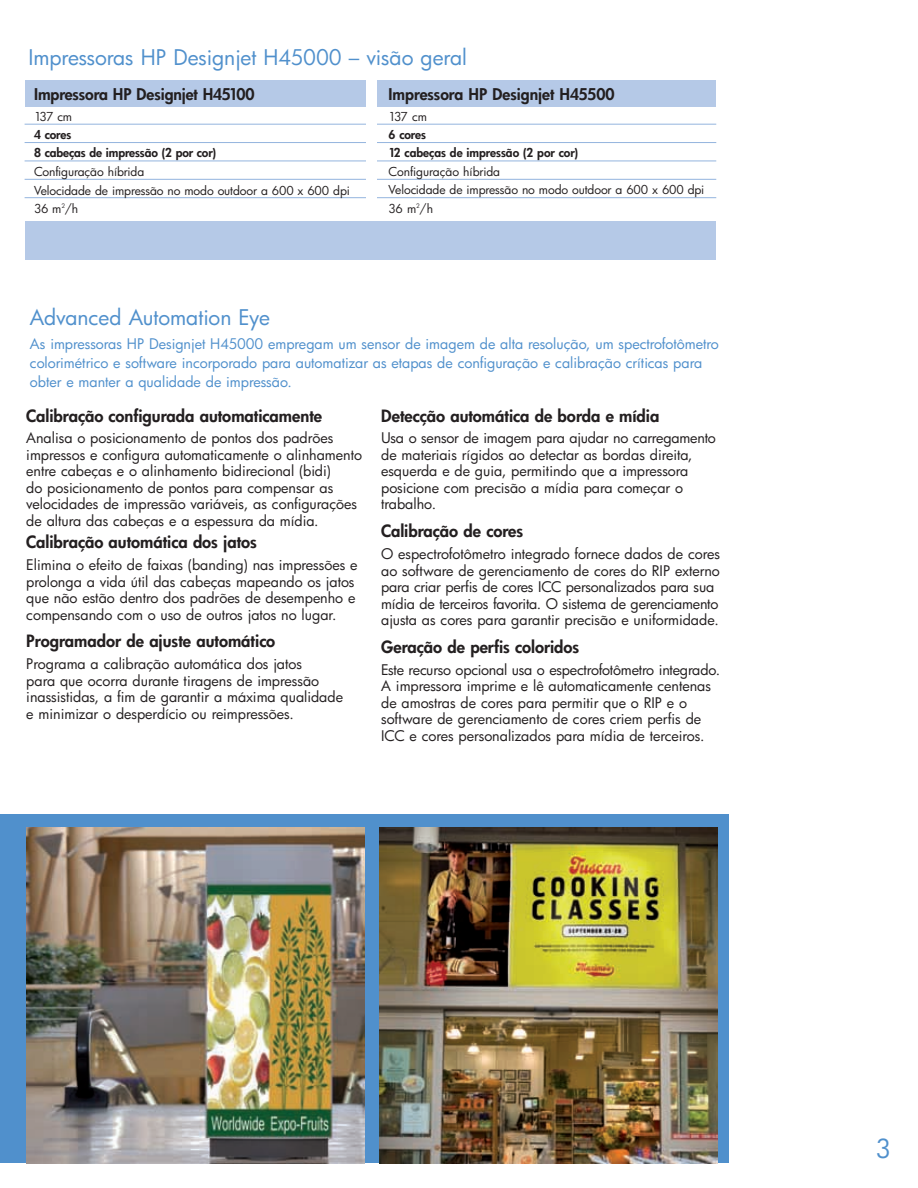
<style>
.page{position:relative;width:918px;height:1188px;background:#fff}
.page>*{position:absolute;margin:0;border:0;box-sizing:border-box;transform-origin:0 0}
.t1{font:25.5px "Futura Bk";color:#5090cc}
.t2{font:21px "Futura Bk";letter-spacing:-.005em;color:#5090cc}
.t3{font:16.5px "Futura Hv";color:#231f20}
.t4{font:15.75px "Futura Hv";letter-spacing:-.005em;color:#231f20}
.t5{font:14.25px/16.5px "Futura Bk";letter-spacing:-.005em;color:#231f20}
.t6{font:14.25px/18.8px "Futura Bk";color:#5090cc}
.t7{font:12px/18.6px "Futura Bk";letter-spacing:-.005em;color:#231f20}
.t8{font:12px/18px "Futura Hv";letter-spacing:-.005em;color:#231f20}
</style>
<div class="page">
<div style="left:0;top:828px;width:729px;height:335px;background:#5090cc"></div>
<div style="left:0;top:814px;width:729px;height:15px;background:#5090cc"></div>
<img style="left:27px;top:827px;width:337px;height:337px">
<img style="left:379px;top:827px;width:338px;height:336px">
<hr style="left:25px;top:124px;width:691px;height:1px;background:#93b4de">
<hr style="left:25px;top:142px;width:691px;height:1px;background:#93b4de">
<hr style="left:25px;top:161px;width:691px;height:1px;background:#93b4de">
<hr style="left:25px;top:179px;width:691px;height:1px;background:#93b4de">
<hr style="left:25px;top:197px;width:691px;height:1px;background:#93b4de">
<div style="left:26px;top:81px;width:690px;height:26px;background:#b5c9e7"></div>
<div style="left:26px;top:221px;width:690px;height:39px;background:#b5c9e7"></div>
<div style="left:366px;top:79px;width:11px;height:134px;background:#fff"></div>
<h2 class="t2" style="left:29px;top:49px;width:440px">Impressoras HP Designjet H45000 – visão geral</h2>
<p class="t4" style="left:389px;top:87px;width:227px">Impressora HP Designjet H45500</p>
<p class="t7" style="left:389px;top:108px;width:40px">137 cm</p>
<p class="t8" style="left:389px;top:127px;width:191px">6 cores<br>12 cabeças de impressão (2 por cor)</p>
<p class="t7" style="left:389px;top:163px;width:317px">Configuração híbrida<br>Velocidade de impressão no modo outdoor a 600 x 600 dpi<br>36 m<sup>2</sup>/h</p>
<p class="t4" style="left:34px;top:87px;width:222px">Impressora HP Designjet H45100</p>
<p class="t7" style="left:34px;top:109px;width:40px">137 cm</p>
<p class="t8" style="left:34px;top:127px;width:183px">4 cores<br>8 cabeças de impressão (2 por cor)</p>
<p class="t7" style="left:34px;top:164px;width:317px">Configuração híbrida<br>Velocidade de impressão no modo outdoor a 600 x 600 dpi<br>36 m<sup>2</sup>/h</p>
<h2 class="t2" style="left:30px;top:309px;width:242px">Advanced Automation Eye</h2>
<p class="t6" style="left:30px;top:336px;width:691px">As impressoras HP Designjet H45000 empregam um sensor de imagem de alta resolução, um spectrofotômetro colorimétrico e software incorporado para automatizar as etapas de configuração e calibração críticas para obter e manter a qualidade de impressão.</p>
<p class="t3" style="left:26px;top:408px;width:297px">Calibração configurada automaticamente</p>
<p class="t5" style="left:26px;top:432px;width:337px">Analisa o posicionamento de pontos dos padrões impressos e configura automaticamente o alinhamento entre cabeças e o alinhamento bidirecional (bidi)<br>do posicionamento de pontos para compensar as velocidades de impressão variáveis, as configurações de altura das cabeças e a espessura da mídia.</p>
<p class="t3" style="left:26px;top:535px;width:232px">Calibração automática dos jatos</p>
<p class="t5" style="left:26px;top:558px;width:333px">Elimina o efeito de faixas (banding) nas impressões e prolonga a vida útil das cabeças mapeando os jatos que não estão dentro dos padrões de desempenho e compensando com o uso de outros jatos no lugar.</p>
<p class="t3" style="left:26px;top:634px;width:251px">Programador de ajuste automático</p>
<p class="t5" style="left:26px;top:658px;width:318px">Programa a calibração automática dos jatos<br>para que ocorra durante tiragens de impressão inassistidas, a fim de garantir a máxima qualidade e minimizar o desperdício ou reimpressões.</p>
<p class="t3" style="left:381px;top:408px;width:280px">Detecção automática de borda e mídia</p>
<p class="t5" style="left:381px;top:432px;width:336px">Usa o sensor de imagem para ajudar no carregamento de materiais rígidos ao detectar as bordas direita, esquerda e de guia, permitindo que a impressora posicione com precisão a mídia para começar o trabalho.</p>
<p class="t3" style="left:381px;top:524px;width:144px">Calibração de cores</p>
<p class="t5" style="left:381px;top:547px;width:340px">O espectrofotômetro integrado fornece dados de cores ao software de gerenciamento de cores do RIP externo para criar perfis de cores ICC personalizados para sua mídia de terceiros favorita. O sistema de gerenciamento ajusta as cores para garantir precisão e uniformidade.</p>
<p class="t3" style="left:381px;top:639px;width:200px">Geração de perfis coloridos</p>
<p class="t5" style="left:381px;top:663px;width:340px">Este recurso opcional usa o espectrofotômetro integrado.<br>A impressora imprime e lê automaticamente centenas de amostras de cores para permitir que o RIP e o software de gerenciamento de cores criem perfis de ICC e cores personalizados para mídia de terceiros.</p>
<h1 class="t1" style="left:876px;top:1139px;width:17px">3</h1>
</div>
